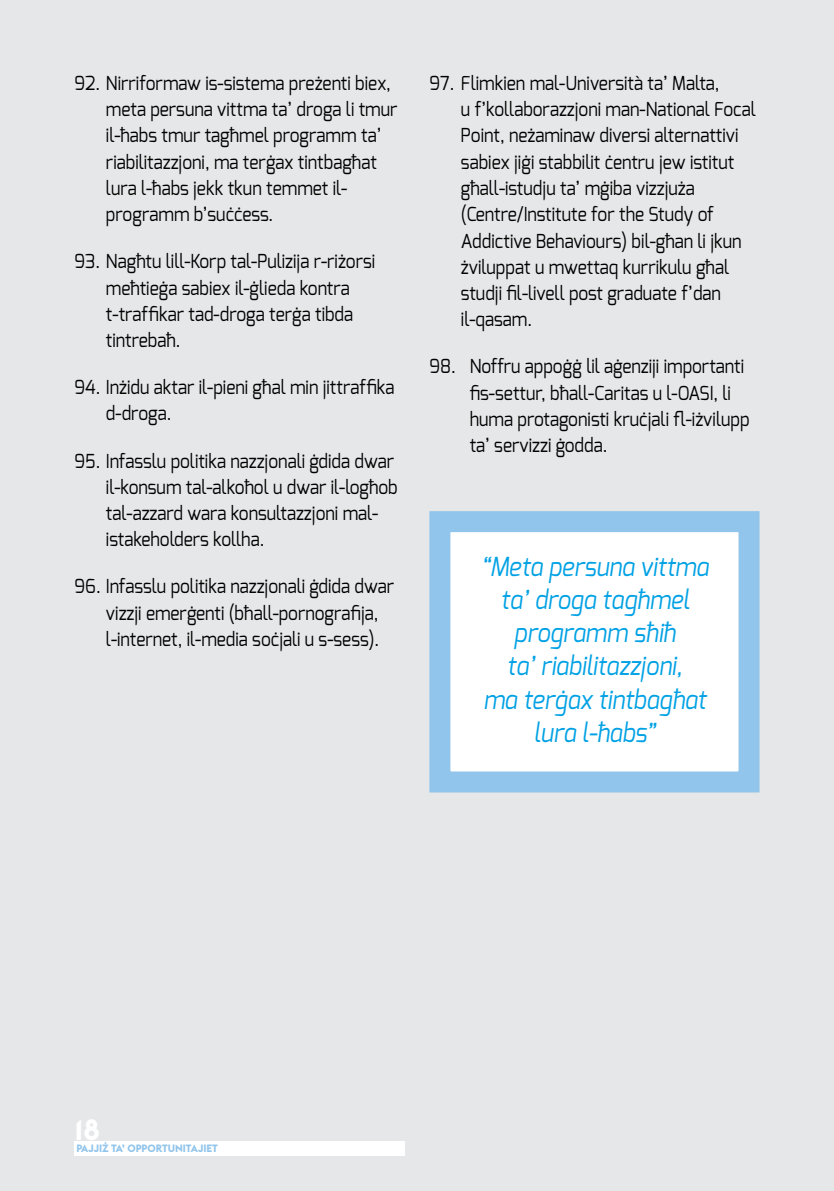
<style>
.page{position:relative;width:834px;height:1191px;background:#fff}
.page>*{position:absolute;margin:0;border:0;box-sizing:border-box;transform-origin:0 0}
.t1{font:700 29.05px "Euclid Flex";color:#fff}
.t2{font:italic 26.25px/33.2px "Exo";color:#00a1e4;text-align:center;scale:.9 1}
.t3{font:19.25px/26.2px "Exo";color:#000;scale:.9 1}
.t4{font:700 10.5px "Euclid Flex";color:#92c5eb}
</style>
<div class="page">
<div style="left:0;top:0;width:833px;height:1191px;background:#e6e7e8"></div>
<div style="left:74px;top:1141px;width:330px;height:14px;background:#fff"></div>
<div style="left:429px;top:511px;width:330px;height:281px;background:#fff;border:21px solid #92c5eb"></div>
<p class="t3" style="left:106px;top:70px;width:325px;text-indent:-31px">92. Nirriformaw is-sistema preżenti biex, meta persuna vittma ta’ droga li tmur il-ħabs tmur tagħmel programm ta’ riabilitazzjoni, ma terġax tintbagħat lura l-ħabs jekk tkun temmet il&shy;programm b’suċċess.</p>
<p class="t3" style="left:106px;top:248px;width:301px;text-indent:-31px">93. Nagħtu lill-Korp tal-Pulizija r-riżorsi meħtieġa sabiex il-ġlieda kontra t-traffikar tad-droga terġa tibda tintrebaħ.</p>
<p class="t3" style="left:106px;top:374px;width:322px;text-indent:-31px">94. Inżidu aktar il-pieni għal min jittraffika d-droga.</p>
<p class="t3" style="left:106px;top:447px;width:326px;text-indent:-31px">95. Infasslu politika nazzjonali ġdida dwar il-konsum tal-alkoħol u dwar il-logħob tal-azzard wara konsultazzjoni mal&shy;istakeholders kollha.</p>
<p class="t3" style="left:106px;top:573px;width:321px;text-indent:-31px">96. Infasslu politika nazzjonali ġdida dwar vizzji emerġenti (bħall-pornografija, l-internet, il-media soċjali u s-sess).</p>
<p class="t3" style="left:461px;top:70px;width:329px;text-indent:-31px">97. Flimkien mal-Università ta’ Malta,<br>u f’kollaborazzjoni man-National Focal Point, neżaminaw diversi alternattivi sabiex jiġi stabbilit ċentru jew istitut għall-istudju ta’ mġiba vizzjuża (Centre/Institute for the Study of Addictive Behaviours) bil-għan li jkun żviluppat u mwettaq kurrikulu għal studji fil-livell post graduate f’dan il-qasam.</p>
<p class="t3" style="left:469px;top:353px;width:312px;text-indent:-40px">98. Noffru appoġġ lil aġenziji importanti fis-settur, bħall-Caritas u l-OASI, li huma protagonisti kruċjali fl-iżvilupp ta’ servizzi ġodda.</p>
<h2 class="t2" style="left:480px;top:549px;width:255px">“Meta persuna vittma ta’ droga tagħmel programm sħiħ<br>ta’ riabilitazzjoni,<br>ma terġax tintbagħat lura l-ħabs”</h2>
<h1 class="t1" style="left:74px;top:1112px;width:27px">18</h1>
<p class="t4" style="left:76px;top:1142px;width:143px">PAJJIŻ TA’ OPPORTUNITAJIET</p>
</div>
